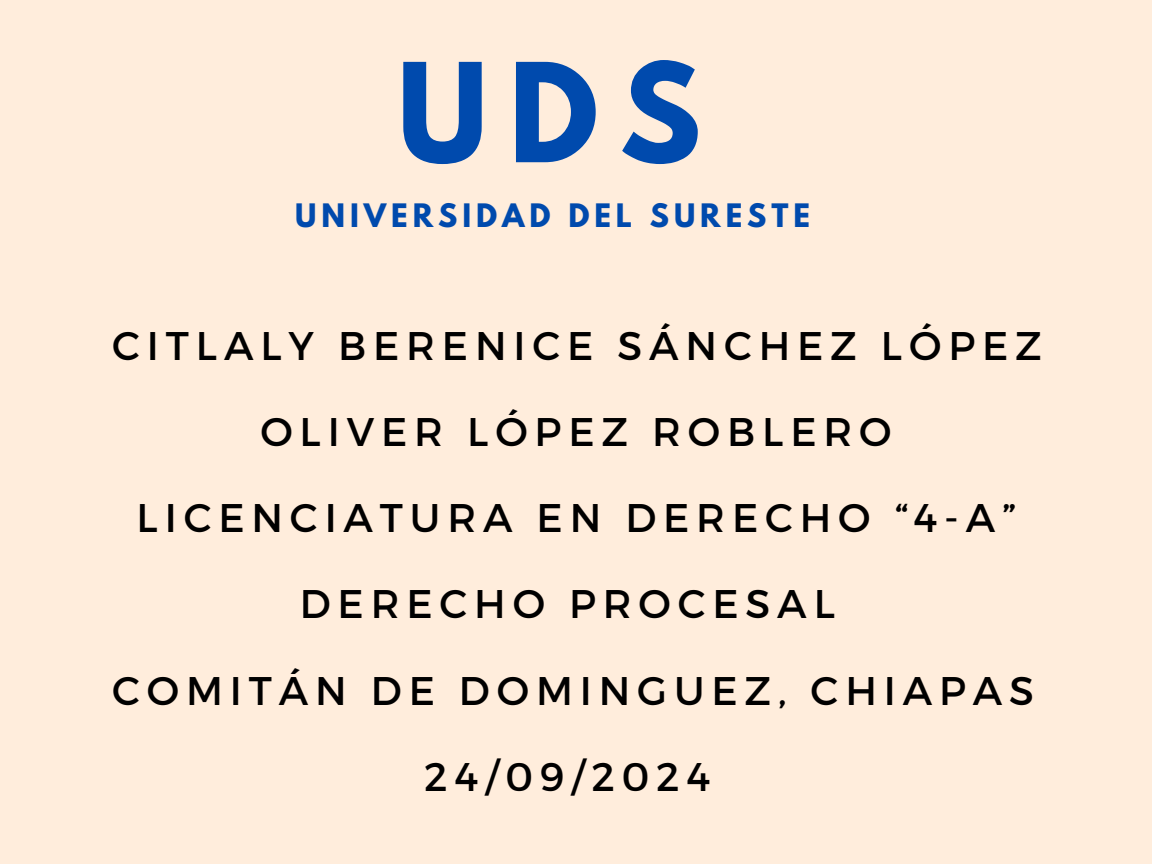
<style>
.page{position:relative;width:1152px;height:864px;background:#ffeddc}
.page>*{position:absolute;margin:0;border:0;box-sizing:border-box;transform-origin:0 0}
.t1{font:700 121.65px "League Spartan";color:#004aad}
.t2{font:39.9px "Montserrat";letter-spacing:.17em;color:#000}
.t3{font:700 28.65px "League Spartan";letter-spacing:.17em;color:#004aad}
</style>
<div class="page">
<h1 class="t1" style="left:397px;top:53px;width:305px">UDS</h1>
<p class="t3" style="left:295px;top:201px;width:516px">UNIVERSIDAD DEL SURESTE</p>
<h2 class="t2" style="left:112px;top:320px;width:931px">CITLALY BERENICE SÁNCHEZ LÓPEZ</h2>
<h2 class="t2" style="left:260px;top:406px;width:633px">OLIVER LÓPEZ ROBLERO</h2>
<h2 class="t2" style="left:137px;top:492px;width:880px">LICENCIATURA EN DERECHO “4-A”</h2>
<h2 class="t2" style="left:300px;top:578px;width:537px">DERECHO PROCESAL</h2>
<h2 class="t2" style="left:112px;top:665px;width:923px">COMITÁN DE DOMINGUEZ, CHIAPAS</h2>
<h2 class="t2" style="left:424px;top:751px;width:288px">24/09/2024</h2>
</div>
